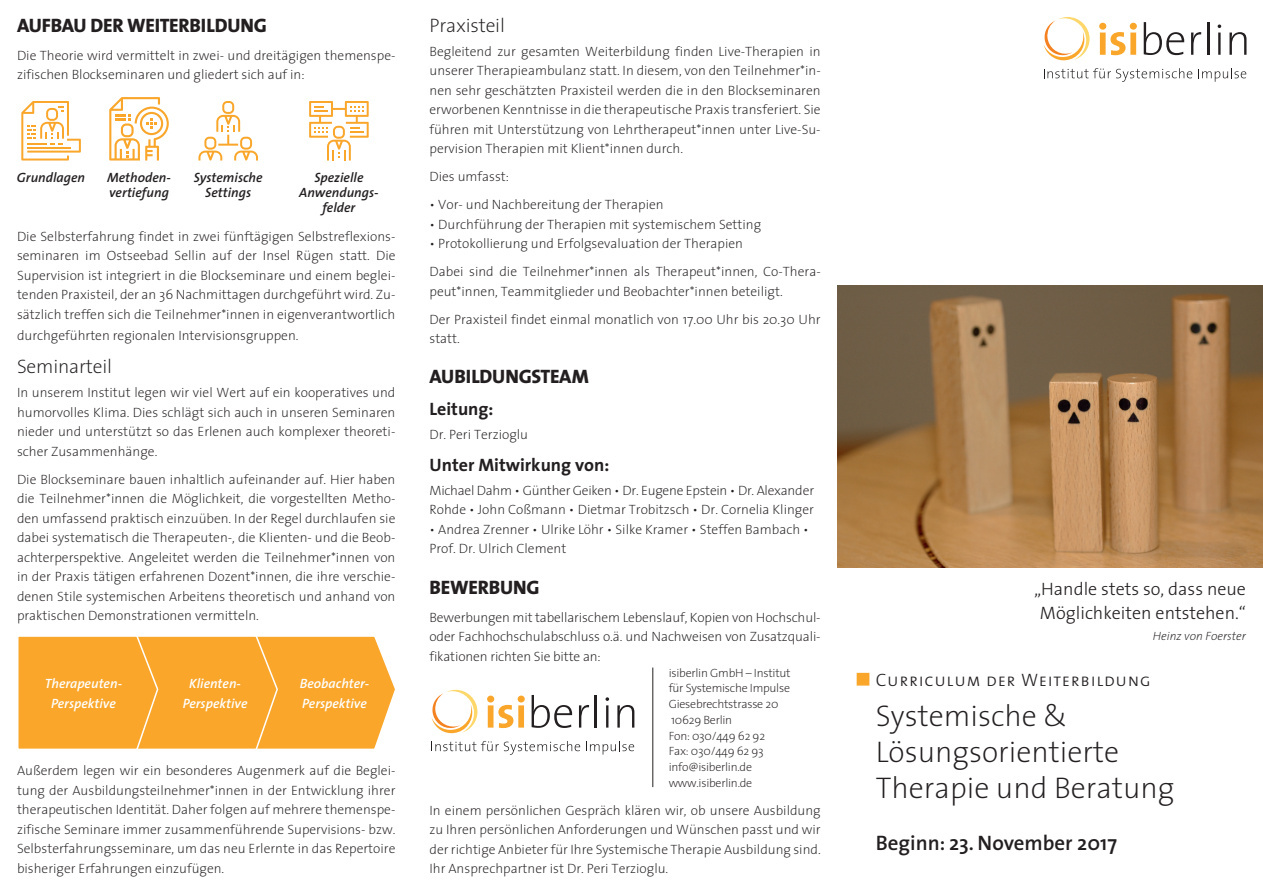
<style>
.page{position:relative;width:1263px;height:893px;background:#fff}
.page>*{position:absolute;margin:0;border:0;box-sizing:border-box;transform-origin:0 0}
.t1{font:200 30px/36px "The Sans";color:#231f20}
.t2{font:600 21px "The Sans";color:#231f20}
.t3{font:19.5px "The Sans Extra Bold Caps";letter-spacing:-.01em;color:#231f20}
.t4{font:200 19.5px "The Sans";letter-spacing:-.01em;color:#231f20}
.t5{font:300 18px/24px "The Sans";color:#231f20;text-align:center}
.t6{font:700 18px "The Sans";color:#231f20}
.t7{font:18px "The Sans Light Caps";letter-spacing:.04em;color:#231f20}
.t8{font:200 13.5px/19.5px "The Sans";color:#231f20;text-align:justify}
.t9{font:italic 600 13.5px/15px "The Sans";color:#231f20;text-align:center}
.t10{font:italic 600 13.5px/19.2px "The Sans";color:#fff;text-align:center}
.t11{font:200 12px/15.8px "The Sans";letter-spacing:-.02em;color:#231f20}
.t12{font:italic 200 12px "The Sans";color:#231f20}
</style>
<div class="page">
<svg style="left:1099px;top:23px;width:38px;height:32px"></svg>
<svg style="left:1144px;top:22px;width:40px;height:33px"></svg>
<svg style="left:1191px;top:32px;width:10px;height:23px"></svg>
<hr style="left:1207px;top:22px;width:2px;height:33px;background:#231f20">
<hr style="left:1218px;top:33px;width:2px;height:22px;background:#231f20">
<svg style="left:1217px;top:24px;width:4px;height:4px"></svg>
<svg style="left:1229px;top:32px;width:17px;height:23px"></svg>
<svg style="left:1044px;top:68px;width:148px;height:14px"></svg>
<svg style="left:1198px;top:68px;width:48px;height:14px"></svg>
<svg style="left:1044px;top:17px;width:46px;height:44px"></svg>
<div style="left:857px;top:673px;width:12px;height:13px;background:#f9a62a;border:2px solid #f9a62a"></div>
<svg style="left:487px;top:696px;width:38px;height:32px"></svg>
<svg style="left:532px;top:695px;width:40px;height:33px"></svg>
<svg style="left:579px;top:705px;width:10px;height:23px"></svg>
<hr style="left:595px;top:695px;width:2px;height:33px;background:#231f20">
<hr style="left:606px;top:705px;width:2px;height:23px;background:#231f20">
<svg style="left:605px;top:697px;width:4px;height:4px"></svg>
<svg style="left:617px;top:705px;width:17px;height:23px"></svg>
<svg style="left:431px;top:741px;width:149px;height:14px"></svg>
<svg style="left:586px;top:741px;width:48px;height:14px"></svg>
<svg style="left:431px;top:690px;width:47px;height:44px"></svg>
<hr style="left:652px;top:668px;width:1px;height:119px;background:#231f20">
<div style="left:18px;top:636px;width:377px;height:113px;background:#f9a62a"></div>
<svg style="left:21px;top:101px;width:60px;height:60px"></svg>
<svg style="left:109px;top:97px;width:60px;height:64px"></svg>
<svg style="left:198px;top:101px;width:60px;height:60px"></svg>
<svg style="left:309px;top:101px;width:60px;height:60px"></svg>
<img style="left:838px;top:286px;width:425px;height:281px">
<h3 class="t3" style="left:17px;top:8px;width:251px">AUFBAU DER WEITERBILDUNG</h3>
<p class="t8" style="left:17px;top:45px;width:380px">Die Theorie wird vermittelt in zwei- und dreitägigen themenspe&shy;zifischen Blockseminaren und gliedert sich auf in:</p>
<p class="t9" style="left:17px;top:170px;width:70px">Grundlagen</p>
<p class="t9" style="left:107px;top:170px;width:65px;text-align:left">Methoden&shy;vertiefung</p>
<p class="t9" style="left:194px;top:170px;width:70px">Systemische<br>Settings</p>
<p class="t9" style="left:299px;top:170px;width:81px">Spezielle<br>Anwendungs&shy;felder</p>
<p class="t8" style="left:17px;top:226px;width:380px">Die Selbsterfahrung findet in zwei fünftägigen Selbstreflexions&shy;seminaren im Ostseebad Sellin auf der Insel Rügen statt. Die Supervision ist integriert in die Blockseminare und einem beglei&shy;tenden Praxisteil, der an 36 Nachmittagen durchgeführt wird. Zu&shy;sätzlich treffen sich die Teilnehmer*innen in eigenverantwortlich</p>
<p class="t8" style="left:17px;top:325px;width:283px">durchgeführten regionalen Intervisionsgruppen.</p>
<h3 class="t4" style="left:17px;top:351px;width:97px">Seminarteil</h3>
<p class="t8" style="left:17px;top:382px;width:380px">In unserem Institut legen wir viel Wert auf ein kooperatives und humorvolles Klima. Dies schlägt sich auch in unseren Seminaren nieder und unterstützt so das Erlenen auch komplexer theoreti&shy;scher Zusammenhänge.</p>
<p class="t8" style="left:17px;top:469px;width:380px">Die Blockseminare bauen inhaltlich aufeinander auf. Hier haben die Teilnehmer*innen die Möglichkeit, die vorgestellten Metho&shy;den umfassend praktisch einzuüben. In der Regel durchlaufen sie dabei systematisch die Therapeuten-, die Klienten- und die Beob&shy;achterperspektive. Angeleitet werden die Teilnehmer*innen von in der Praxis tätigen erfahrenen Dozent*innen, die ihre verschie&shy;denen Stile systemischen Arbeitens theoretisch und anhand von praktischen Demonstrationen vermitteln.</p>
<p class="t10" style="left:45px;top:674px;width:79px">Therapeuten-<br>Perspektive</p>
<p class="t10" style="left:183px;top:674px;width:66px">Klienten-<br>Perspektive</p>
<p class="t10" style="left:300px;top:674px;width:71px;text-align:left">Beobachter-<br>Perspektive</p>
<p class="t8" style="left:17px;top:760px;width:380px">Außerdem legen wir ein besonderes Augenmerk auf die Beglei&shy;tung der Ausbildungsteilnehmer*innen in der Entwicklung ihrer therapeutischen Identität. Daher folgen auf mehrere themenspe&shy;zifische Seminare immer zusammenführende Supervisions- bzw.<br>Selbsterfahrungsseminare, um das neu Erlernte in das Repertoire bisheriger Erfahrungen einzufügen.</p>
<h3 class="t4" style="left:429px;top:9px;width:77px">Praxisteil</h3>
<p class="t8" style="left:429px;top:41px;width:393px">Begleitend zur gesamten Weiterbildung finden Live-Therapien in unserer Therapieambulanz statt. In diesem, von den Teilnehmer*in&shy;nen sehr geschätzten Praxisteil werden die in den Blockseminaren erworbenen Kenntnisse in die therapeutische Praxis transferiert. Sie führen mit Unterstützung von Lehrtherapeut*innen unter Live-Su&shy;pervision Therapien mit Klient*innen durch.</p>
<p class="t8" style="left:429px;top:166px;width:81px">Dies umfasst:</p>
<p class="t8" style="left:429px;top:194px;width:236px">• Vor- und Nachbereitung der Therapien</p>
<p class="t8" style="left:429px;top:214px;width:333px">• Durchführung der Therapien mit systemischem Setting</p>
<p class="t8" style="left:429px;top:229px;width:393px;line-height:28px">• Protokollierung und Erfolgsevaluation der Therapien<br>Dabei sind die Teilnehmer*innen als Therapeut*innen, Co-Thera-</p>
<p class="t8" style="left:429px;top:276px;width:393px;line-height:28px">peut*innen, Teammitglieder und Beobachter*innen beteiligt.<br>Der Praxisteil findet einmal monatlich von 17.00 Uhr bis 20.30 Uhr</p>
<p class="t8" style="left:429px;top:328px;width:32px">statt.</p>
<h3 class="t3" style="left:429px;top:360px;width:161px">AUBILDUNGSTEAM</h3>
<h3 class="t6" style="left:429px;top:394px;width:65px">Leitung:</h3>
<p class="t8" style="left:429px;top:424px;width:100px">Dr. Peri Terzioglu</p>
<h3 class="t6" style="left:429px;top:450px;width:181px">Unter Mitwirkung von:</h3>
<p class="t8" style="left:429px;top:480px;width:386px">Michael Dahm • Günther Geiken • Dr. Eugene Epstein • Dr. Alexander<br>Rohde • John Coßmann • Dietmar Trobitzsch • Dr. Cornelia Klinger</p>
<p class="t8" style="left:429px;top:519px;width:381px">• Andrea Zrenner • Ulrike Löhr • Silke Kramer • Steffen Bambach •<br>Prof. Dr. Ulrich Clement</p>
<h3 class="t3" style="left:429px;top:570px;width:112px">BEWERBUNG</h3>
<p class="t8" style="left:429px;top:607px;width:393px">Bewerbungen mit tabellarischem Lebenslauf, Kopien von Hochschul&shy;oder Fachhochschulabschluss o.ä. und Nachweisen von Zusatzquali&shy;fikationen richten Sie bitte an:</p>
<p class="t11" style="left:669px;top:664px;width:123px">isiberlin GmbH – Institut für Systemische Impulse<br>Giesebrechtstrasse 20<br>10629 Berlin<br>Fon: 030/449 62 92<br>Fax: 030/449 62 93 info@isiberlin.de www.isiberlin.de</p>
<p class="t8" style="left:429px;top:800px;width:393px">In einem persönlichen Gespräch klären wir, ob unsere Ausbildung zu Ihren persönlichen Anforderungen und Wünschen passt und wir der richtige Anbieter für Ihre Systemische Therapie Ausbildung sind.<br>Ihr Ansprechpartner ist Dr. Peri Terzioglu.</p>
<h3 class="t5" style="left:1034px;top:577px;width:213px">„Handle stets so, dass neue<br>Möglichkeiten entstehen.“</h3>
<p class="t12" style="left:1153px;top:626px;width:95px">Heinz von Foerster</p>
<h3 class="t7" style="left:876px;top:665px;width:276px">Curriculum der Weiterbildung</h3>
<h1 class="t1" style="left:876px;top:697px;width:300px">Systemische &amp;<br>Lösungsorientierte<br>Therapie und Beratung</h1>
<h2 class="t2" style="left:876px;top:825px;width:243px">Beginn: 23. November 2017</h2>
</div>
